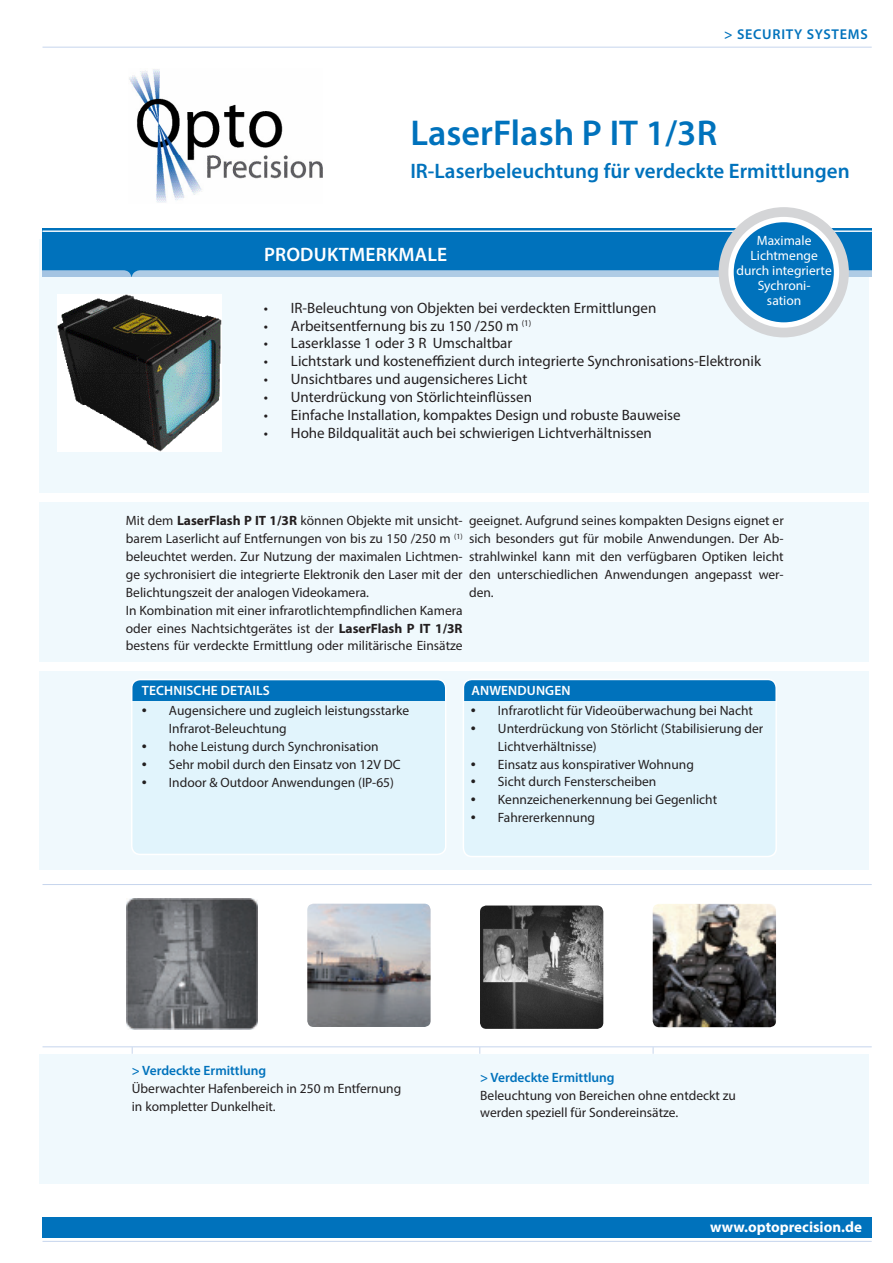
<style>
.page{position:relative;width:893px;height:1263px;background:#fff}
.page>*{position:absolute;margin:0;border:0;box-sizing:border-box;transform-origin:0 0}
.t1{font:600 36px "Myriad Pro";color:#0072bc}
.t2{font:600 21px "Myriad Pro";color:#0072bc}
.t3{font:600 19.5px "Myriad Pro";letter-spacing:.01em;color:#fff}
.t4{font:15px "Myriad Pro";color:#231f20}
.t5{font:700 15px "Myriad Pro";color:#fff}
.t6{font:600 14.25px "Myriad Pro";letter-spacing:.05em;color:#0072bc}
.t7{font:13.5px/17.9px "Myriad Pro";color:#231f20;text-align:justify}
.t8{font:13.5px "Myriad Pro";color:#fff}
.t9{font:600 13.5px "Myriad Pro";color:#0072bc}
.t10{font:600 13.5px "Myriad Pro";letter-spacing:.01em;color:#fff}
.s1{font-weight:700}
.s2{font-size:18px}
</style>
<div class="page">
<div style="left:39px;top:239px;width:829px;height:944px;background:#f0f9fd"></div>
<div style="left:39px;top:871px;width:841px;height:183px;background:#fff"></div>
<img style="left:126px;top:898px;width:132px;height:132px">
<hr style="left:43px;top:47px;width:829px;height:1px;background:#c6d5ed">
<div style="left:43px;top:228px;width:829px;height:49px;background:#0072bc"></div>
<svg style="left:43px;top:270px;width:829px;height:7px;background:#a6c7e2"></svg>
<hr style="left:43px;top:231px;width:834px;height:1px;background:#fff">
<div style="left:132px;top:679px;width:314px;height:175px;background:#e1f4fc;border-radius:9px"></div>
<div style="left:132px;top:679px;width:314px;height:22px;background:#0072bc"></div>
<div style="left:131px;top:679px;width:315px;height:176px;border:2px solid #fff;border-radius:9px"></div>
<div style="left:463px;top:679px;width:313px;height:177px;background:#e1f4fc;border-radius:9px"></div>
<div style="left:463px;top:679px;width:313px;height:21px;background:#0072bc"></div>
<div style="left:463px;top:679px;width:314px;height:178px;border:2px solid #fff;border-radius:9px"></div>
<img style="left:480px;top:905px;width:123px;height:124px">
<div style="left:719px;top:207px;width:130px;height:130px;background:#d4d5d7;border-radius:50%"></div>
<div style="left:728px;top:217px;width:111px;height:111px;background:#fff;border-radius:50%"></div>
<div style="left:38px;top:493px;width:842px;height:9px;background:#fff"></div>
<div style="left:30px;top:662px;width:842px;height:8px;background:#fff"></div>
<hr style="left:43px;top:884px;width:829px;height:1px;background:#c6d5ed">
<hr style="left:43px;top:1046px;width:829px;height:1px;background:#c6d5ed">
<img style="left:307px;top:904px;width:124px;height:123px">
<img style="left:653px;top:904px;width:123px;height:123px">
<img style="left:129px;top:69px;width:194px;height:134px">
<div style="left:43px;top:1217px;width:829px;height:20px;background:#0072bc"></div>
<hr style="left:43px;top:1241px;width:829px;height:1px;background:#c6d5ed">
<div style="left:734px;top:222px;width:100px;height:100px;background:#0072bc;border-radius:50%"></div>
<img style="left:58px;top:294px;width:164px;height:158px">
<p class="t6" style="left:724px;top:26px;width:145px">&gt; SECURITY SYSTEMS</p>
<p class="t1" style="left:410px;top:110px;width:308px">LaserFlash P IT 1/3R</p>
<p class="t2" style="left:410px;top:158px;width:441px">IR-Laserbeleuchtung für verdeckte Ermittlungen</p>
<p class="t8" style="left:757px;top:232px;width:56px">Maximale</p>
<p class="t8" style="left:750px;top:247px;width:69px">Lichtmenge</p>
<p class="t8" style="left:736px;top:262px;width:97px">durch integrierte</p>
<p class="t8" style="left:758px;top:277px;width:54px">Sychroni-</p>
<p class="t8" style="left:767px;top:292px;width:36px">sation</p>
<p class="t3" style="left:264px;top:242px;width:185px">PRODUKTMERKMALE</p>
<p class="t4" style="left:264px;top:298px;width:394px">• IR-Beleuchtung von Objekten bei verdeckten Ermittlungen</p>
<p class="t4" style="left:264px;top:316px;width:269px">• Arbeitsentfernung bis zu 150 /250 m <sup>(1)</sup></p>
<p class="t4" style="left:264px;top:334px;width:250px">• Laserklasse 1 oder 3 R Umschaltbar</p>
<p class="t4" style="left:264px;top:352px;width:499px">• Lichtstark und kosteneffizient durch integrierte Synchronisations-Elektronik</p>
<p class="t4" style="left:264px;top:370px;width:265px">• Unsichtbares und augensicheres Licht</p>
<p class="t4" style="left:264px;top:388px;width:270px">• Unterdrückung von Störlichteinflüssen</p>
<p class="t4" style="left:264px;top:406px;width:418px">• Einfache Installation, kompaktes Design und robuste Bauweise</p>
<p class="t4" style="left:264px;top:423px;width:389px">• Hohe Bildqualität auch bei schwierigen Lichtverhältnissen</p>
<p class="t7" style="left:469px;top:512px;width:316px">geeignet. Aufgrund seines kompakten Designs eignet er sich besonders gut für mobile Anwendungen. Der Ab&shy;strahlwinkel kann mit den verfügbaren Optiken leicht den unterschiedlichen Anwendungen angepasst wer&shy;den.</p>
<p class="t7" style="left:126px;top:512px;width:338px">Mit dem <span class="s1">LaserFlash P IT 1/3R</span> können Objekte mit unsicht&shy;barem Laserlicht auf Entfernungen von bis zu 150 /250 m <sup>(1) </sup>beleuchtet werden. Zur Nutzung der maximalen Lichtmen&shy;ge sychronisiert die integrierte Elektronik den Laser mit der Belichtungszeit der analogen Videokamera.</p>
<p class="t7" style="left:126px;top:601px;width:338px">In Kombination mit einer infrarotlichtempfindlichen Kamera oder eines Nachtsichtgerätes ist der <span class="s1">LaserFlash P IT 1/3R </span>bestens für verdeckte Ermittlung oder militärische Einsätze</p>
<p class="t10" style="left:142px;top:682px;width:130px">TECHNISCHE DETAILS</p>
<p class="t7" style="left:169px;top:701px;width:242px;text-indent:-27px"><span class="s2">•</span> Augensichere und zugleich leistungsstarke<br>Infrarot-Beleuchtung</p>
<p class="t7" style="left:142px;top:737px;width:238px"><span class="s2">•</span> hohe Leistung durch Synchronisation</p>
<p class="t7" style="left:142px;top:755px;width:260px"><span class="s2">•</span> Sehr mobil durch den Einsatz von 12V DC</p>
<p class="t7" style="left:142px;top:773px;width:254px"><span class="s2">•</span> Indoor &amp; Outdoor Anwendungen (IP-65)</p>
<p class="t10" style="left:471px;top:682px;width:101px">ANWENDUNGEN</p>
<p class="t7" style="left:471px;top:701px;width:284px"><span class="s2">•</span> Infrarotlicht für Videoüberwachung bei Nacht</p>
<p class="t7" style="left:498px;top:719px;width:267px;text-indent:-27px"><span class="s2">•</span> Unterdrückung von Störlicht (Stabilisierung der<br>Lichtverhältnisse)</p>
<p class="t7" style="left:471px;top:755px;width:224px"><span class="s2">•</span> Einsatz aus konspirativer Wohnung</p>
<p class="t7" style="left:471px;top:773px;width:187px"><span class="s2">•</span> Sicht durch Fensterscheiben</p>
<p class="t7" style="left:471px;top:790px;width:248px"><span class="s2">•</span> Kennzeichenerkennung bei Gegenlicht</p>
<p class="t7" style="left:471px;top:808px;width:126px"><span class="s2">•</span> Fahrererkennung</p>
<p class="t9" style="left:132px;top:1062px;width:136px">&gt; Verdeckte Ermittlung</p>
<p class="t7" style="left:132px;top:1079px;width:271px">Überwachter Hafenbereich in 250 m Entfernung</p>
<p class="t7" style="left:132px;top:1097px;width:145px">in kompletter Dunkelheit.</p>
<p class="t9" style="left:480px;top:1068px;width:136px">&gt; Verdeckte Ermittlung</p>
<p class="t7" style="left:480px;top:1086px;width:257px">Beleuchtung von Bereichen ohne entdeckt zu</p>
<p class="t7" style="left:480px;top:1104px;width:200px">werden speziell für Sondereinsätze.</p>
<p class="t5" style="left:710px;top:1217px;width:153px">www.optoprecision.de</p>
</div>
